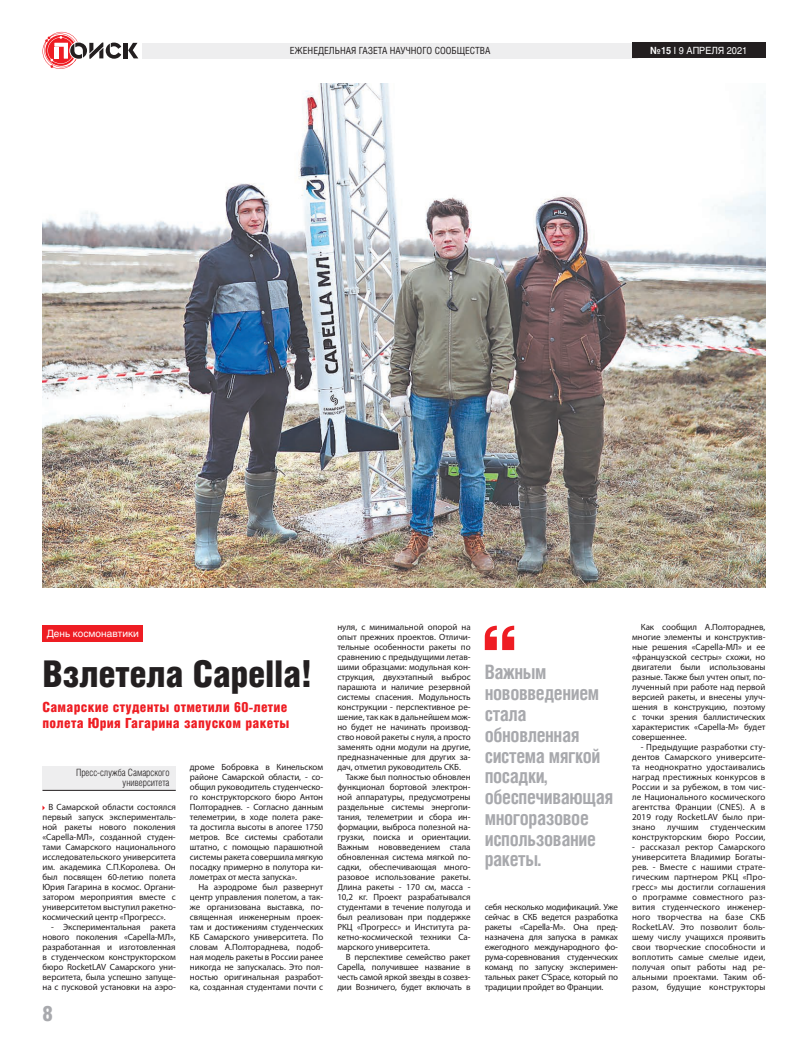
<style>
.page{position:relative;width:808px;height:1049px;background:#fff}
.page>*{position:absolute;margin:0;border:0;box-sizing:border-box;transform-origin:0 0}
.t1{font:37px "Helios Cond Black C";letter-spacing:-.01em;color:#231f20}
.t2{font:21.1px "Helios Cond Black C";color:#a8a9ad}
.t3{font:700 19.8px/20.8px "Helios Cond C";letter-spacing:-.02em;color:#a8a9ad;scale:.96 1}
.t4{font:14px/16px "Helios Cond Black C";letter-spacing:.02em;color:#ee1d23}
.t5{font:10px/10px "Helios Cond Light C";color:#231f20;text-align:right}
.t6{font:10px "Helios C";color:#fff}
.t7{font:9.8px "Helios Cond C";color:#231f20}
.t8{font:9.8px "Helios C";color:#fff;scale:.93 1}
.t9{font:9px/10px "Myriad Pro";letter-spacing:-.005em;color:#231f20;text-align:justify}
.s1{font-weight:700}
.s2{font-weight:700;color:#f2f3f4}
</style>
<div class="page">
<hr style="left:124px;top:43px;width:4px;height:15px;background:#231f20">
<svg style="left:128px;top:43px;width:10px;height:15px"></svg>
<svg style="left:43px;top:32px;width:78px;height:37px"></svg>
<div style="left:142px;top:43px;width:496px;height:16px;background:#eeeeef"></div>
<div style="left:632px;top:43px;width:133px;height:15px;background:#231f20"></div>
<div style="left:43px;top:766px;width:133px;height:24px;background:#eeeeef"></div>
<hr style="left:43px;top:790px;width:133px;height:1px;background:#231f20">
<div style="left:43px;top:626px;width:100px;height:16px;background:#ee1d23"></div>
<svg style="left:485px;top:626px;width:29px;height:24px"></svg>
<img style="left:43px;top:84px;width:722px;height:503px">
<p class="t7" style="left:290px;top:45px;width:202px">ЕЖЕНЕДЕЛЬНАЯ ГАЗЕТА НАУЧНОГО СООБЩЕСТВА</p>
<p class="t8" style="left:650px;top:44px;width:106px"><span class="s1">№</span><span class="s2">15</span> I 9 АПРЕЛЯ 2021</p>
<p class="t6" style="left:47px;top:627px;width:94px">День космонавтики</p>
<h1 class="t1" style="left:43px;top:653px;width:272px">Взлетела Capella!</h1>
<h3 class="t4" style="left:43px;top:698px;width:248px">Самарские студенты отметили 60-летие полета Юрия Гагарина запуском ракеты</h3>
<p class="t5" style="left:76px;top:767px;width:95px">Пресс-служба Самарского университета</p>
<p class="t9" style="left:190px;top:762px;width:135px">дроме Бобровка в Кинельском районе Самарской области, - со&shy;общил руководитель студенческо&shy;го конструкторского бюро Антон Полтораднев. - Согласно данным телеметрии, в ходе полета раке&shy;та достигла высоты в апогее 1750 метров. Все системы сработали штатно, с помощью парашютной системы ракета совершила мягкую посадку примерно в полутора ки&shy;лометрах от места запуска».</p>
<p class="t9" style="left:190px;top:882px;width:135px;text-indent:9px">На аэродроме был развернут центр управления полетом, а так&shy;же организована выставка, по&shy;священная инженерным проек&shy;там и достижениям студенческих КБ Самарского университета. По словам А.Полтораднева, подоб&shy;ная модель ракеты в России ранее никогда не запускалась. Это пол&shy;ностью оригинальная разработ&shy;ка, созданная студентами почти с</p>
<p class="t9" style="left:43px;top:802px;width:135px;text-indent:6px">В Самарской области состоялся первый запуск эксперименталь&shy;ной ракеты нового поколения «Capella-МЛ», созданной студен&shy;тами Самарского национального исследовательского университета им. академика С.П.Королева. Он был посвящен 60-летию полета Юрия Гагарина в космос. Органи&shy;затором мероприятия вместе с университетом выступил ракетно&shy;космический центр «Прогресс».</p>
<p class="t9" style="left:43px;top:922px;width:135px;text-indent:9px">- Экспериментальная ракета нового поколения «Capella-МЛ», разработанная и изготовленная в студенческом конструкторском бюро RocketLAV Самарского уни&shy;верситета, была успешно запуще&shy;на с пусковой установки на аэро-</p>
<h2 class="t2" style="left:43px;top:1001px;width:12px">8</h2>
<p class="t9" style="left:337px;top:622px;width:135px">нуля, с минимальной опорой на опыт прежних проектов. Отличи&shy;тельные особенности ракеты по сравнению с предыдущими летав&shy;шими образцами: модульная кон&shy;струкция, двухэтапный выброс парашюта и наличие резервной системы спасения. Модульность конструкции - перспективное ре&shy;шение, так как в дальнейшем мож&shy;но будет не начинать производ&shy;ство новой ракеты с нуля, а просто заменять одни модули на другие, предназначенные для других за&shy;дач, отметил руководитель СКБ.</p>
<p class="t9" style="left:337px;top:772px;width:135px;text-indent:9px">Также был полностью обновлен функционал бортовой электрон&shy;ной аппаратуры, предусмотрены раздельные системы энергопи&shy;тания, телеметрии и сбора ин&shy;формации, выброса полезной на&shy;грузки, поиска и ориентации.<br>Важным нововведением стала обновленная система мягкой по&shy;садки, обеспечивающая много&shy;разовое использование ракеты.<br>Длина ракеты - 170 см, масса - 10,2 кг. Проект разрабатывался студентами в течение полугода и был реализован при поддержке РКЦ «Прогресс» и Института ра&shy;кетно-космической техники Са&shy;марского университета.</p>
<p class="t9" style="left:337px;top:952px;width:135px;text-indent:9px">В перспективе семейство ракет Capella, получившее название в честь самой яркой звезды в созвез&shy;дии Возничего, будет включать в</p>
<h3 class="t3" style="left:485px;top:661px;width:135px">Важным нововведением стала обновленная система мягкой посадки, обеспечивающая многоразовое использование ракеты.</h3>
<p class="t9" style="left:485px;top:902px;width:135px">себя несколько модификаций. Уже сейчас в СКБ ведется разработка ракеты «Capella-М». Она пред&shy;назначена для запуска в рамках ежегодного международного фо&shy;рума-соревнования студенческих команд по запуску эксперимен&shy;тальных ракет C’Space, который по традиции пройдет во Франции.</p>
<p class="t9" style="left:632px;top:622px;width:135px;text-indent:9px">Как сообщил А.Полтораднев, многие элементы и конструктив&shy;ные решения «Capella-МЛ» и ее «французской сестры» схожи, но двигатели были использованы разные. Также был учтен опыт, по&shy;лученный при работе над первой версией ракеты, и внесены улуч&shy;шения в конструкцию, поэтому с точки зрения баллистических характеристик «Capella-М» будет совершеннее.</p>
<p class="t9" style="left:632px;top:742px;width:135px;text-indent:9px">- Предыдущие разработки сту&shy;дентов Самарского университе&shy;та неоднократно удостаивались наград престижных конкурсов в России и за рубежом, в том чис&shy;ле Национального космического агентства Франции (CNES). А в 2019 году RocketLAV было при&shy;знано</p>
<p class="t9" style="left:632px;top:822px;width:135px;text-align:right">студенческим<br>конструкторским бюро России,</p>
<p class="t9" style="left:632px;top:842px;width:135px">- рассказал ректор Самарского университета Владимир Богаты&shy;рев. - Вместе с нашими страте&shy;гическим партнером РКЦ «Про&shy;гресс» мы достигли соглашения о программе совместного раз&shy;вития студенческого инженер&shy;ного творчества на базе СКБ RocketLAV. Это позволит боль&shy;шему числу учащихся проявить свои творческие способности и воплотить самые смелые идеи, получая опыт работы над ре&shy;альными проектами. Таким об&shy;разом, будущие конструкторы</p>
<p class="t9" style="left:667px;top:822px;width:33px">лучшим</p>
</div>
